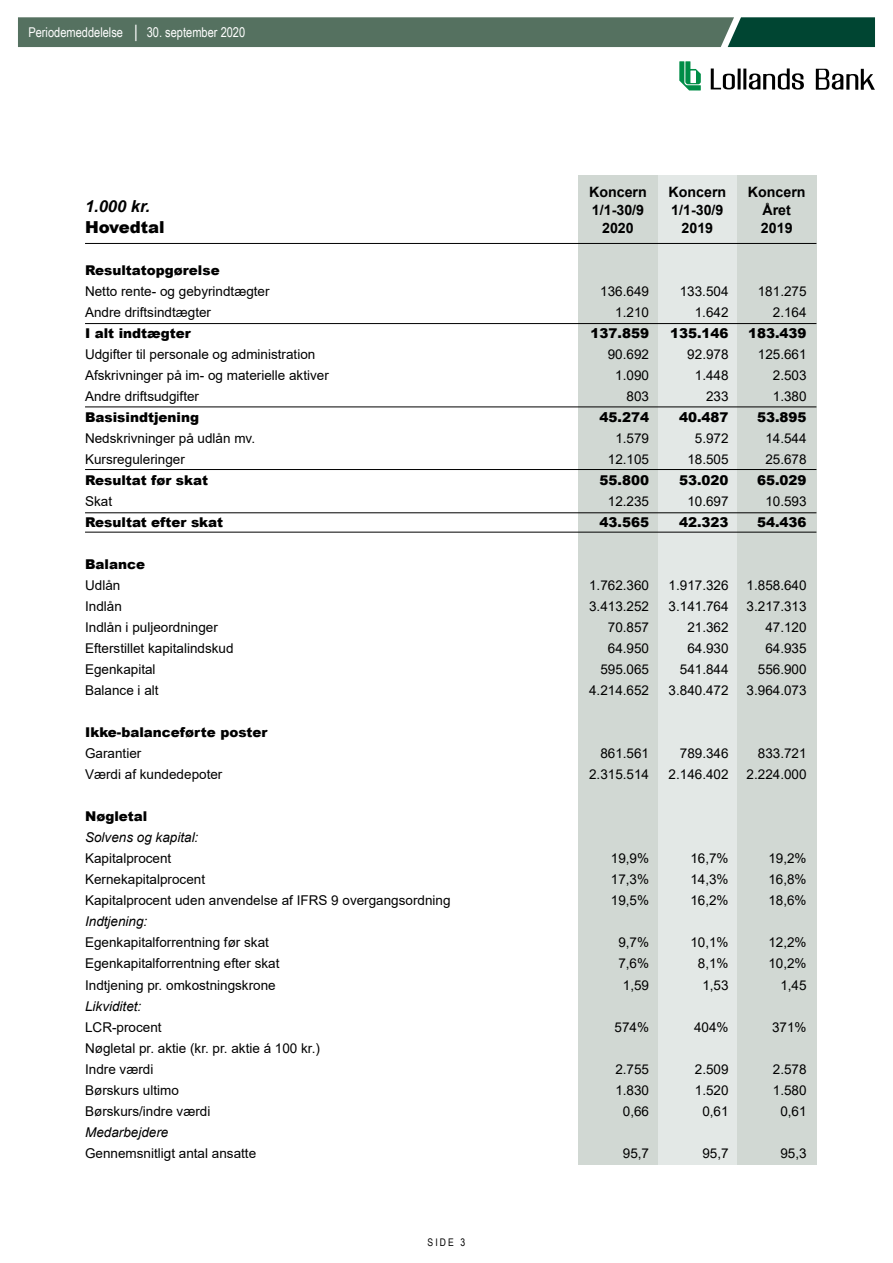
<style>
.page{position:relative;width:893px;height:1263px;background:#fff}
.page>*{position:absolute;margin:0;border:0;box-sizing:border-box;transform-origin:0 0}
.t1{font:italic 700 16.5px "Arial";color:#000}
.t2{font:900 16.5px "Arial";color:#000}
.t3{font:700 14.25px/18px "Arial";color:#000;text-align:center}
.t4{font:13.5px/21px "Arial";color:#000}
.t5{font:900 13.5px "Arial";color:#000}
.t6{font:italic 13.5px "Arial";color:#000}
.t7{font:13.5px "Arial Narrow";color:#fff}
.t8{font:10.5px "Arial Narrow";color:#000}
</style>
<div class="page">
<svg style="left:18px;top:17px;width:857px;height:30px;background:#4a6c5b"></svg>
<svg style="left:711px;top:69px;width:24px;height:20px"></svg>
<hr style="left:738px;top:69px;width:3px;height:20px;background:#000">
<hr style="left:743px;top:69px;width:3px;height:20px;background:#000">
<svg style="left:748px;top:68px;width:56px;height:22px"></svg>
<svg style="left:816px;top:69px;width:59px;height:21px"></svg>
<svg style="left:679px;top:61px;width:22px;height:29px"></svg>
<div style="left:658px;top:175px;width:79px;height:990px;background:#e3e8e6"></div>
<div style="left:578px;top:175px;width:80px;height:990px;background:#d1d8d3"></div>
<div style="left:737px;top:175px;width:79px;height:990px;background:#d1d8d3"></div>
<hr style="left:85px;top:243px;width:731px;height:1px;background:#000">
<hr style="left:85px;top:512px;width:731px;height:1px;background:#000">
<hr style="left:85px;top:323px;width:731px;height:1px;background:#000">
<hr style="left:85px;top:406px;width:731px;height:1px;background:#000">
<hr style="left:85px;top:469px;width:731px;height:1px;background:#000">
<hr style="left:85px;top:532px;width:731px;height:1px;background:#000">
<p class="t7" style="left:28px;top:22px;width:218px">Periodemeddelelse │ 30. september 2020</p>
<p class="t3" style="left:589px;top:183px;width:59px">Koncern<br>1/1-30/9<br>2020</p>
<p class="t3" style="left:668px;top:183px;width:59px">Koncern<br>1/1-30/9<br>2019</p>
<p class="t3" style="left:748px;top:183px;width:59px">Koncern<br>Året<br>2019</p>
<p class="t1" style="left:85px;top:195px;width:67px">1.000 kr.</p>
<p class="t2" style="left:85px;top:215px;width:81px">Hovedtal</p>
<p class="t5" style="left:85px;top:261px;width:136px">Resultatopgørelse</p>
<p class="t4" style="left:85px;top:281px;width:186px">Netto rente- og gebyrindtægter</p>
<p class="t4" style="left:600px;top:281px;width:50px">136.649</p>
<p class="t4" style="left:680px;top:281px;width:50px">133.504</p>
<p class="t4" style="left:758px;top:281px;width:50px">181.275</p>
<p class="t4" style="left:85px;top:302px;width:128px">Andre driftsindtægter</p>
<p class="t4" style="left:615px;top:302px;width:35px">1.210</p>
<p class="t4" style="left:695px;top:302px;width:35px">1.642</p>
<p class="t4" style="left:773px;top:302px;width:35px">2.164</p>
<p class="t5" style="left:85px;top:324px;width:107px">I alt indtægter</p>
<p class="t5" style="left:591px;top:324px;width:60px">137.859</p>
<p class="t5" style="left:670px;top:324px;width:60px">135.146</p>
<p class="t5" style="left:748px;top:324px;width:60px">183.439</p>
<p class="t4" style="left:85px;top:344px;width:232px">Udgifter til personale og administration</p>
<p class="t4" style="left:608px;top:344px;width:43px">90.692</p>
<p class="t4" style="left:687px;top:344px;width:43px">92.978</p>
<p class="t4" style="left:758px;top:344px;width:50px">125.661</p>
<p class="t4" style="left:85px;top:365px;width:245px">Afskrivninger på im- og materielle aktiver</p>
<p class="t4" style="left:615px;top:365px;width:35px">1.090</p>
<p class="t4" style="left:695px;top:365px;width:35px">1.448</p>
<p class="t4" style="left:773px;top:365px;width:35px">2.503</p>
<p class="t4" style="left:85px;top:386px;width:116px">Andre driftsudgifter</p>
<p class="t4" style="left:627px;top:386px;width:24px">803</p>
<p class="t4" style="left:706px;top:386px;width:24px">233</p>
<p class="t4" style="left:773px;top:386px;width:35px">1.380</p>
<p class="t5" style="left:85px;top:408px;width:116px">Basisindtjening</p>
<p class="t5" style="left:600px;top:408px;width:51px">45.274</p>
<p class="t5" style="left:679px;top:408px;width:51px">40.487</p>
<p class="t5" style="left:757px;top:408px;width:51px">53.895</p>
<p class="t4" style="left:85px;top:428px;width:172px">Nedskrivninger på udlån mv.</p>
<p class="t4" style="left:615px;top:428px;width:35px">1.579</p>
<p class="t4" style="left:695px;top:428px;width:35px">5.972</p>
<p class="t4" style="left:765px;top:428px;width:43px">14.544</p>
<p class="t4" style="left:85px;top:449px;width:101px">Kursreguleringer</p>
<p class="t4" style="left:608px;top:449px;width:43px">12.105</p>
<p class="t4" style="left:687px;top:449px;width:43px">18.505</p>
<p class="t4" style="left:765px;top:449px;width:43px">25.678</p>
<p class="t5" style="left:85px;top:471px;width:124px">Resultat før skat</p>
<p class="t5" style="left:600px;top:471px;width:51px">55.800</p>
<p class="t5" style="left:679px;top:471px;width:51px">53.020</p>
<p class="t5" style="left:757px;top:471px;width:51px">65.029</p>
<p class="t4" style="left:85px;top:491px;width:29px">Skat</p>
<p class="t4" style="left:608px;top:491px;width:43px">12.235</p>
<p class="t4" style="left:687px;top:491px;width:43px">10.697</p>
<p class="t4" style="left:765px;top:491px;width:43px">10.593</p>
<p class="t5" style="left:85px;top:513px;width:139px">Resultat efter skat</p>
<p class="t5" style="left:600px;top:513px;width:51px">43.565</p>
<p class="t5" style="left:679px;top:513px;width:51px">42.323</p>
<p class="t5" style="left:757px;top:513px;width:51px">54.436</p>
<p class="t5" style="left:85px;top:555px;width:62px">Balance</p>
<p class="t4" style="left:85px;top:575px;width:37px">Udlån</p>
<p class="t4" style="left:589px;top:575px;width:62px">1.762.360</p>
<p class="t4" style="left:669px;top:575px;width:62px">1.917.326</p>
<p class="t4" style="left:747px;top:575px;width:62px">1.858.640</p>
<p class="t4" style="left:85px;top:596px;width:38px">Indlån</p>
<p class="t4" style="left:589px;top:596px;width:62px">3.413.252</p>
<p class="t4" style="left:669px;top:596px;width:62px">3.141.764</p>
<p class="t4" style="left:747px;top:596px;width:62px">3.217.313</p>
<p class="t4" style="left:85px;top:617px;width:134px">Indlån i puljeordninger</p>
<p class="t4" style="left:608px;top:617px;width:43px">70.857</p>
<p class="t4" style="left:687px;top:617px;width:43px">21.362</p>
<p class="t4" style="left:765px;top:617px;width:43px">47.120</p>
<p class="t4" style="left:85px;top:638px;width:150px">Efterstillet kapitalindskud</p>
<p class="t4" style="left:608px;top:638px;width:43px">64.950</p>
<p class="t4" style="left:687px;top:638px;width:43px">64.930</p>
<p class="t4" style="left:765px;top:638px;width:43px">64.935</p>
<p class="t4" style="left:85px;top:659px;width:72px">Egenkapital</p>
<p class="t4" style="left:600px;top:659px;width:50px">595.065</p>
<p class="t4" style="left:680px;top:659px;width:50px">541.844</p>
<p class="t4" style="left:758px;top:659px;width:50px">556.900</p>
<p class="t4" style="left:85px;top:680px;width:75px">Balance i alt</p>
<p class="t4" style="left:589px;top:680px;width:62px">4.214.652</p>
<p class="t4" style="left:669px;top:680px;width:62px">3.840.472</p>
<p class="t4" style="left:747px;top:680px;width:62px">3.964.073</p>
<p class="t5" style="left:85px;top:723px;width:184px">Ikke-balanceførte poster</p>
<p class="t4" style="left:85px;top:743px;width:58px">Garantier</p>
<p class="t4" style="left:600px;top:743px;width:50px">861.561</p>
<p class="t4" style="left:680px;top:743px;width:50px">789.346</p>
<p class="t4" style="left:758px;top:743px;width:50px">833.721</p>
<p class="t4" style="left:85px;top:764px;width:139px">Værdi af kundedepoter</p>
<p class="t4" style="left:589px;top:764px;width:62px">2.315.514</p>
<p class="t4" style="left:669px;top:764px;width:62px">2.146.402</p>
<p class="t4" style="left:747px;top:764px;width:62px">2.224.000</p>
<p class="t5" style="left:85px;top:807px;width:64px">Nøgletal</p>
<p class="t6" style="left:85px;top:829px;width:115px">Solvens og kapital:</p>
<p class="t4" style="left:85px;top:848px;width:88px">Kapitalprocent</p>
<p class="t4" style="left:611px;top:848px;width:40px">19,9%</p>
<p class="t4" style="left:690px;top:848px;width:40px">16,7%</p>
<p class="t4" style="left:768px;top:848px;width:40px">19,2%</p>
<p class="t4" style="left:85px;top:869px;width:122px">Kernekapitalprocent</p>
<p class="t4" style="left:611px;top:869px;width:40px">17,3%</p>
<p class="t4" style="left:690px;top:869px;width:40px">14,3%</p>
<p class="t4" style="left:768px;top:869px;width:40px">16,8%</p>
<p class="t4" style="left:85px;top:890px;width:367px">Kapitalprocent uden anvendelse af IFRS 9 overgangsordning</p>
<p class="t4" style="left:611px;top:890px;width:40px">19,5%</p>
<p class="t4" style="left:690px;top:890px;width:40px">16,2%</p>
<p class="t4" style="left:768px;top:890px;width:40px">18,6%</p>
<p class="t6" style="left:85px;top:913px;width:64px">Indtjening:</p>
<p class="t4" style="left:85px;top:932px;width:185px">Egenkapitalforrentning før skat</p>
<p class="t4" style="left:618px;top:932px;width:32px">9,7%</p>
<p class="t4" style="left:690px;top:932px;width:40px">10,1%</p>
<p class="t4" style="left:768px;top:932px;width:40px">12,2%</p>
<p class="t4" style="left:85px;top:953px;width:196px">Egenkapitalforrentning efter skat</p>
<p class="t4" style="left:618px;top:953px;width:32px">7,6%</p>
<p class="t4" style="left:698px;top:953px;width:32px">8,1%</p>
<p class="t4" style="left:768px;top:953px;width:40px">10,2%</p>
<p class="t4" style="left:85px;top:974px;width:192px">Indtjening pr. omkostningskrone</p>
<p class="t4" style="left:623px;top:974px;width:28px">1,59</p>
<p class="t4" style="left:702px;top:974px;width:28px">1,53</p>
<p class="t4" style="left:780px;top:974px;width:28px">1,45</p>
<p class="t6" style="left:85px;top:997px;width:58px">Likviditet:</p>
<p class="t4" style="left:85px;top:1016px;width:78px">LCR-procent</p>
<p class="t4" style="left:615px;top:1016px;width:36px">574%</p>
<p class="t4" style="left:694px;top:1016px;width:36px">404%</p>
<p class="t4" style="left:772px;top:1016px;width:36px">371%</p>
<p class="t4" style="left:85px;top:1037px;width:236px">Nøgletal pr. aktie (kr. pr. aktie á 100 kr.)<br>Indre værdi</p>
<p class="t4" style="left:615px;top:1058px;width:35px">2.755</p>
<p class="t4" style="left:695px;top:1058px;width:35px">2.509</p>
<p class="t4" style="left:773px;top:1058px;width:35px">2.578</p>
<p class="t4" style="left:85px;top:1079px;width:95px">Børskurs ultimo</p>
<p class="t4" style="left:615px;top:1079px;width:35px">1.830</p>
<p class="t4" style="left:695px;top:1079px;width:35px">1.520</p>
<p class="t4" style="left:773px;top:1079px;width:35px">1.580</p>
<p class="t4" style="left:85px;top:1100px;width:127px">Børskurs/indre værdi</p>
<p class="t4" style="left:623px;top:1100px;width:28px">0,66</p>
<p class="t4" style="left:702px;top:1100px;width:28px">0,61</p>
<p class="t4" style="left:780px;top:1100px;width:28px">0,61</p>
<p class="t6" style="left:85px;top:1123px;width:85px">Medarbejdere</p>
<p class="t4" style="left:85px;top:1142px;width:173px">Gennemsnitligt antal ansatte</p>
<p class="t4" style="left:623px;top:1142px;width:28px">95,7</p>
<p class="t4" style="left:702px;top:1142px;width:28px">95,7</p>
<p class="t4" style="left:780px;top:1142px;width:28px">95,3</p>
<p class="t8" style="left:428px;top:1235px;width:39px">SIDE 3</p>
</div>
